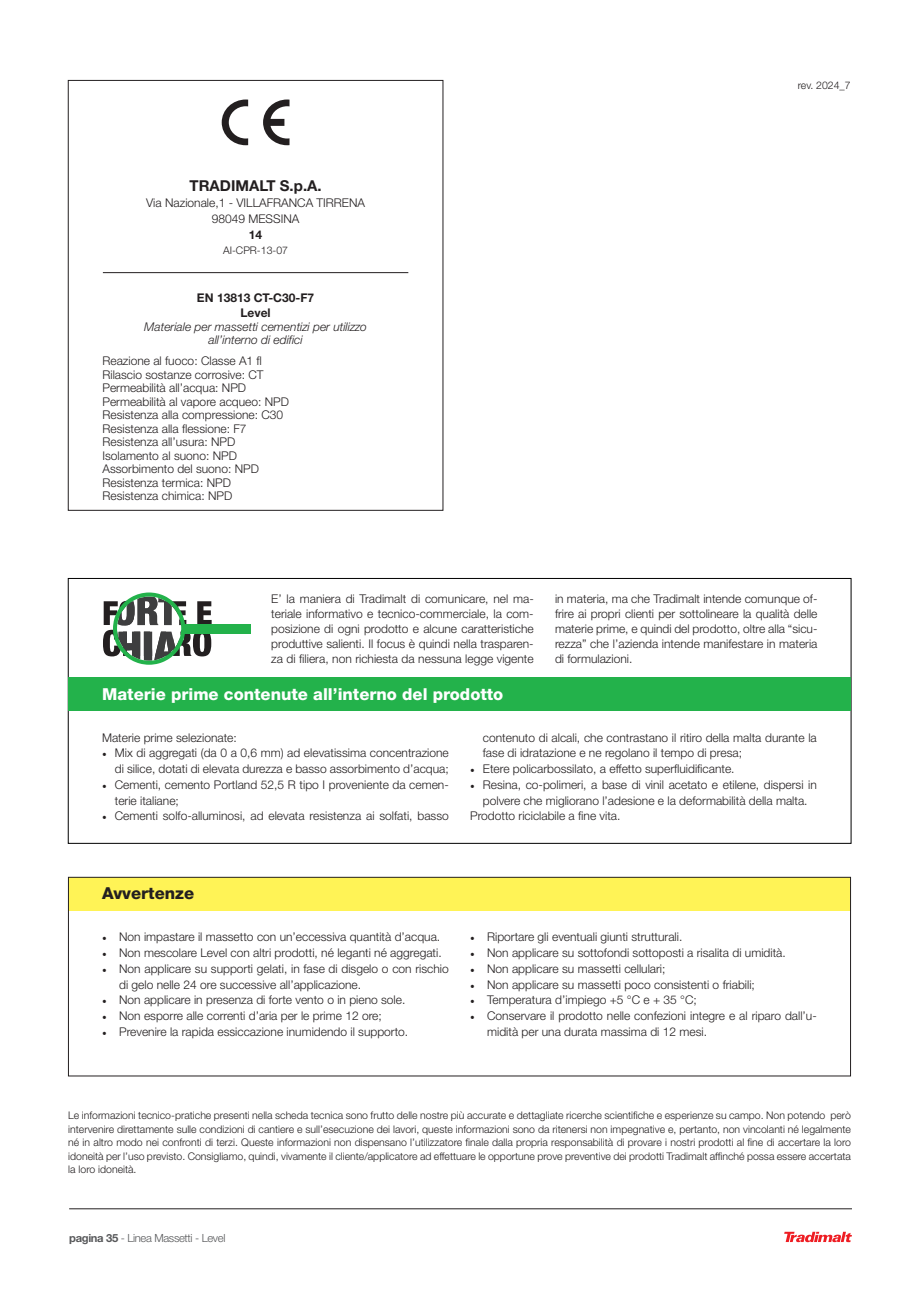
<style>
.page{position:relative;width:919px;height:1289px;background:#fff}
.page>*{position:absolute;margin:0;border:0;box-sizing:border-box;transform-origin:0 0}
.t1{font:800 16.5px "Helvetica Neue LT Std";color:#fff}
.t2{font:800 16.5px "Helvetica Neue LT Std";color:#231f20}
.t3{font:700 15px "Helvetica Neue LT Std";color:#231f20}
.t4{font:300 12px/13.5px "Helvetica Neue LT Std";color:#231f20}
.t5{font:italic 300 12px/13.5px "Helvetica Neue LT Pro";color:#231f20;text-align:center}
.t6{font:700 12px/15.8px "Helvetica Neue LT Std";color:#231f20;text-align:center}
.t7{font:300 11.25px "Helvetica Neue LT Std";letter-spacing:-.03em;color:#57585a}
.t8{font:300 10.5px/13.5px "Helvetica Neue LT Std";color:#231f20;text-align:justify}
.s1{font-family:"Minion Pro";font-weight:400}
.s2{font-weight:700}
</style>
<div class="page">
<svg style="left:784px;top:1231px;width:67px;height:11px"></svg>
<hr style="left:69px;top:1208px;width:782px;height:1px;background:#231f20">
<div style="left:68px;top:876px;width:782px;height:34px;background:#fff356"></div>
<div style="left:68px;top:877px;width:782px;height:199px;border:1px solid #231f20"></div>
<div style="left:68px;top:678px;width:782px;height:33px;background:#23b24b"></div>
<div style="left:183px;top:624px;width:67px;height:9px;background:#23b24b"></div>
<svg style="left:103px;top:592px;width:109px;height:72px"></svg>
<hr style="left:103px;top:272px;width:305px;height:1px;background:#231f20">
<svg style="left:222px;top:99px;width:26px;height:46px"></svg>
<svg style="left:263px;top:99px;width:26px;height:46px"></svg>
<p class="t3" style="left:189px;top:177px;width:133px">TRADIMALT S.p.A.</p>
<p class="t4" style="left:146px;top:195px;width:220px;line-height:15.8px;text-align:center">Via Nazionale,1 - VILLAFRANCA TIRRENA<br>98049 MESSINA</p>
<p class="t6" style="left:249px;top:226px;width:15px">14</p>
<p class="t8" style="left:223px;top:244px;width:66px">AI-CPR-13-07</p>
<p class="t6" style="left:197px;top:289px;width:119px">EN 13813 CT-C30-F7<br>Level</p>
<p class="t5" style="left:144px;top:319px;width:224px">Materiale per massetti cementizi per utilizzo all’interno di edifici</p>
<p class="t4" style="left:102px;top:354px;width:188px">Reazione al fuoco: Classe A1 fl<br>Rilascio sostanze corrosive: CT<br>Permeabilità all’acqua: NPD<br>Permeabilità al vapore acqueo: NPD<br>Resistenza alla compressione: C30<br>Resistenza alla flessione: F7<br>Resistenza all’usura: NPD<br>Isolamento al suono: NPD<br>Assorbimento del suono: NPD<br>Resistenza termica: NPD<br>Resistenza chimica: NPD</p>
<p class="t8" style="left:797px;top:78px;width:54px">rev. 2024_7</p>
<p class="t4" style="left:271px;top:591px;width:264px;line-height:15px;text-align:justify">E’ la maniera di Tradimalt di comunicare, nel ma&shy;teriale informativo e tecnico-commerciale, la com&shy;posizione di ogni prodotto e alcune caratteristiche produttive salienti. Il focus è quindi nella trasparen&shy;za di filiera, non richiesta da nessuna legge vigente</p>
<p class="t4" style="left:555px;top:591px;width:264px;line-height:15px;text-align:justify">in materia, ma che Tradimalt intende comunque of&shy;frire ai propri clienti per sottolineare la qualità delle materie prime, e quindi del prodotto, oltre alla “sicu&shy;rezza” che l’azienda intende manifestare in materia di formulazioni.</p>
<h1 class="t1" style="left:102px;top:684px;width:402px">Materie prime contenute all’interno del prodotto</h1>
<p class="t4" style="left:102px;top:730px;width:136px">Materie prime selezionate:</p>
<p class="t4" style="left:102px;top:745px;width:348px;line-height:15.8px;text-align:right"><span class="s1">•</span> Mix di aggregati (da 0 a 0,6 mm) ad elevatissima concentrazione di silice, dotati di elevata durezza e basso assorbimento d’acqua;</p>
<p class="t4" style="left:115px;top:776px;width:335px;line-height:15.8px;text-indent:-13px"><span class="s1">•</span> Cementi, cemento Portland 52,5 R tipo I proveniente da cemen&shy;terie italiane;</p>
<p class="t4" style="left:102px;top:809px;width:348px"><span class="s1">•</span> Cementi solfo-alluminosi, ad elevata resistenza ai solfati, basso</p>
<p class="t4" style="left:483px;top:729px;width:335px;line-height:15.8px">contenuto di alcali, che contrastano il ritiro della malta durante la fase di idratazione e ne regolano il tempo di presa;</p>
<p class="t4" style="left:470px;top:761px;width:266px"><span class="s1">•</span> Etere policarbossilato, a effetto superfluidificante.</p>
<p class="t4" style="left:470px;top:777px;width:348px"><span class="s1">•</span> Resina, co-polimeri, a base di vinil acetato e etilene, dispersi in</p>
<p class="t4" style="left:483px;top:793px;width:326px">polvere che migliorano l’adesione e la deformabilità della malta.</p>
<p class="t4" style="left:470px;top:809px;width:152px">Prodotto riciclabile a fine vita.</p>
<h1 class="t2" style="left:102px;top:883px;width:93px">Avvertenze</h1>
<p class="t4" style="left:102px;top:930px;width:339px"><span class="s1">•</span> Non impastare il massetto con un’eccessiva quantità d’acqua.</p>
<p class="t4" style="left:102px;top:945px;width:341px"><span class="s1">•</span> Non mescolare Level con altri prodotti, né leganti né aggregati.</p>
<p class="t4" style="left:119px;top:960px;width:331px;line-height:15.8px;text-indent:-17px"><span class="s1">•</span> Non applicare su supporti gelati, in fase di disgelo o con rischio di gelo nelle 24 ore successive all’applicazione.</p>
<p class="t4" style="left:102px;top:993px;width:305px"><span class="s1">•</span> Non applicare in presenza di forte vento o in pieno sole.</p>
<p class="t4" style="left:102px;top:1008px;width:281px"><span class="s1">•</span> Non esporre alle correnti d’aria per le prime 12 ore;</p>
<p class="t4" style="left:102px;top:1024px;width:307px"><span class="s1">•</span> Prevenire la rapida essiccazione inumidendo il supporto.</p>
<p class="t4" style="left:470px;top:930px;width:214px"><span class="s1">•</span> Riportare gli eventuali giunti strutturali.</p>
<p class="t4" style="left:470px;top:945px;width:317px"><span class="s1">•</span> Non applicare su sottofondi sottoposti a risalita di umidità.</p>
<p class="t4" style="left:470px;top:961px;width:197px"><span class="s1">•</span> Non applicare su massetti cellulari;</p>
<p class="t4" style="left:470px;top:977px;width:286px"><span class="s1">•</span> Non applicare su massetti poco consistenti o friabili;</p>
<p class="t4" style="left:470px;top:992px;width:228px"><span class="s1">•</span> Temperatura d’impiego +5 °C e + 35 °C;</p>
<p class="t4" style="left:487px;top:1007px;width:331px;line-height:15.8px;text-indent:-17px"><span class="s1">•</span> Conservare il prodotto nelle confezioni integre e al riparo dall’u&shy;midità per una durata massima di 12 mesi.</p>
<p class="t8" style="left:68px;top:1108px;width:784px">Le informazioni tecnico-pratiche presenti nella scheda tecnica sono frutto delle nostre più accurate e dettagliate ricerche scientifiche e esperienze su campo. Non potendo però intervenire direttamente sulle condizioni di cantiere e sull’esecuzione dei lavori, queste informazioni sono da ritenersi non impegnative e, pertanto, non vincolanti né legalmente né in altro modo nei confronti di terzi. Queste informazioni non dispensano l’utilizzatore finale dalla propria responsabilità di provare i nostri prodotti al fine di accertare la loro idoneità per l’uso previsto. Consigliamo, quindi, vivamente il cliente/applicatore ad effettuare le opportune prove preventive dei prodotti Tradimalt affinché possa essere accertata la loro idoneità.</p>
<p class="t7" style="left:69px;top:1231px;width:158px"><span class="s2">pagina 35</span> - Linea Massetti - Level</p>
</div>
